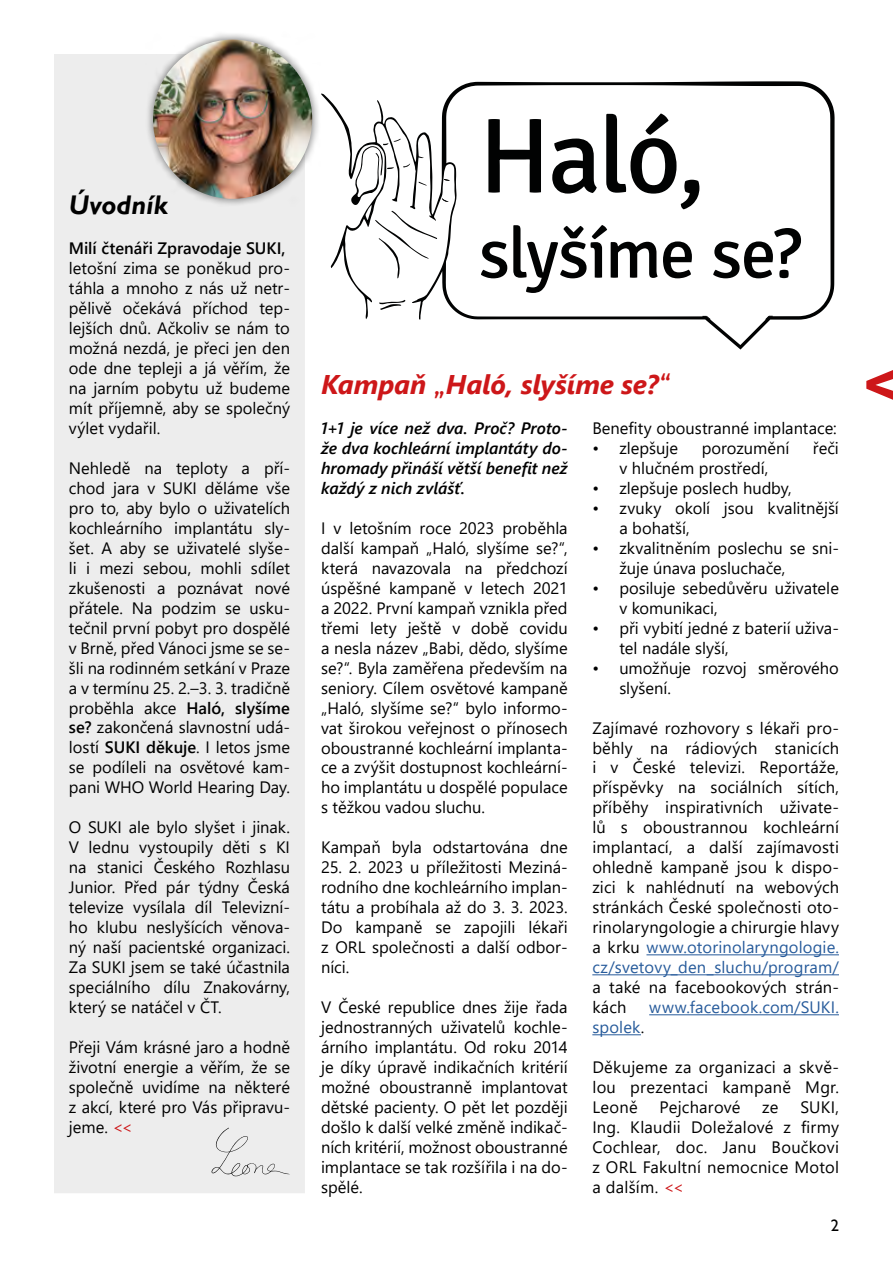
<style>
.page{position:relative;width:893px;height:1263px;background:#fff}
.page>*{position:absolute;margin:0;border:0;box-sizing:border-box;transform-origin:0 0}
.t1{font:106.5px "Signika";color:#010202}
.t2{font:70.95px "Signika";letter-spacing:-.025em;color:#010202}
.t3{font:italic 700 27px "Segoe UI";letter-spacing:-.005em;color:#cd1719}
.t4{font:italic 700 27px "Gill Sans";letter-spacing:.005em;color:#000}
.t5{font:16.5px/20px "Segoe UI";color:#000;text-align:justify}
.t6{font:italic 600 16.5px/20px "Segoe UI";color:#000;text-align:justify}
.t7{font:16.5px "Segoe UI";letter-spacing:.01em;color:#275b9b}
.t8{font:600 16.5px "Segoe UI";color:#000}
.t9{font:16.5px "Gill Sans";color:#000}
.s1{font-weight:600}
.s2{color:#cd1719}
.s3{font-family:"Fira Sans";font-weight:400;font-style:normal}
.s4{color:#275b9b}
.s5{color:#000}
</style>
<div class="page">
<div style="left:54px;top:54px;width:251px;height:1139px;background:#ededed"></div>
<div style="left:145px;top:31px;width:175px;height:176px;background:#000;opacity:.55"></div>
<img style="left:153px;top:40px;width:159px;height:159px;border-radius:80px">
<svg style="left:321px;top:81px;width:514px;height:269px"></svg>
<svg style="left:866px;top:370px;width:27px;height:30px"></svg>
<svg style="left:211px;top:1128px;width:79px;height:48px;background:#e3e3e3"></svg>
<hr style="left:646px;top:954px;width:193px;height:1px;background:#275b9b">
<hr style="left:592px;top:974px;width:247px;height:1px;background:#275b9b">
<hr style="left:649px;top:1014px;width:190px;height:1px;background:#275b9b">
<hr style="left:592px;top:1034px;width:49px;height:1px;background:#275b9b">
<h3 class="t4" style="left:69px;top:189px;width:100px">Úvodník</h3>
<p class="t8" style="left:69px;top:232px;width:218px">Milí čtenáři Zpravodaje SUKI,</p>
<p class="t5" style="left:69px;top:257px;width:223px">letošní zima se poněkud pro&shy;táhla a mnoho z nás už netr&shy;pělivě očekává příchod tep&shy;lejších dnů. Ačkoliv se nám to možná nezdá, je přeci jen den ode dne tepleji a já věřím, že na jarním pobytu už budeme mít příjemně, aby se společný výlet vydařil.</p>
<p class="t5" style="left:69px;top:456px;width:223px">Nehledě na teploty a pří&shy;chod jara v SUKI děláme vše pro to, aby bylo o uživatelích kochleárního implantátu sly&shy;šet. A aby se uživatelé slyše&shy;li i mezi sebou, mohli sdílet zkušenosti a poznávat nové přátele. Na podzim se usku&shy;tečnil první pobyt pro dospělé v Brně, před Vánoci jsme se se&shy;šli na rodinném setkání v Praze a v termínu 25. 2.–3. 3. tradičně proběhla akce <span class="s1">Haló, slyšíme se?</span> zakončená slavnostní udá&shy;lostí <span class="s1">SUKI děkuje</span>. I letos jsme se podíleli na osvětové kam&shy;pani WHO World Hearing Day.</p>
<p class="t5" style="left:69px;top:816px;width:223px">O SUKI ale bylo slyšet i jinak.<br>V lednu vystoupily děti s KI na stanici Českého Rozhlasu Junior. Před pár týdny Česká televize vysílala díl Televizní&shy;ho klubu neslyšících věnova&shy;ný naší pacientské organizaci.<br>Za SUKI jsem se také účastnila speciálního dílu Znakovárny, který se natáčel v ČT.</p>
<p class="t5" style="left:69px;top:1036px;width:223px">Přeji Vám krásné jaro a hodně životní energie a věřím, že se společně uvidíme na některé z akcí, které pro Vás připravu&shy;jeme. <span class="s2">&lt;&lt;</span></p>
<h1 class="t1" style="left:479px;top:80px;width:229px">Haló,</h1>
<h2 class="t2" style="left:479px;top:203px;width:324px">slyšíme se?</h2>
<h3 class="t3" style="left:321px;top:359px;width:351px">Kampaň <span class="s3">„</span>Haló, slyšíme se?<span class="s3">“</span></h3>
<p class="t6" style="left:321px;top:415px;width:248px">1+1 je více než dva. Proč? Proto&shy;že dva kochleární implantáty do&shy;hromady přináší větší benefit než každý z nich zvlášť.</p>
<p class="t5" style="left:321px;top:516px;width:248px">I v letošním roce 2023 proběhla další kampaň „Haló, slyšíme se?“, která navazovala na předchozí úspěšné kampaně v letech 2021 a 2022. První kampaň vznikla před třemi lety ještě v době covidu a nesla název „Babi, dědo, slyšíme se?“. Byla zaměřena především na seniory. Cílem osvětové kampaně „Haló, slyšíme se?“ bylo informo&shy;vat širokou veřejnost o přínosech oboustranné kochleární implanta&shy;ce a zvýšit dostupnost kochleární&shy;ho implantátu u dospělé populace s těžkou vadou sluchu.</p>
<p class="t5" style="left:321px;top:836px;width:248px">Kampaň byla odstartována dne</p>
<p class="t5" style="left:321px;top:856px;width:248px">25. 2. 2023 u příležitosti Meziná&shy;rodního dne kochleárního implan&shy;tátu a probíhala až do 3. 3. 2023.<br>Do kampaně se zapojili lékaři z ORL společnosti a další odbor&shy;níci.</p>
<p class="t5" style="left:321px;top:996px;width:248px">V České republice dnes žije řada jednostranných uživatelů kochle&shy;árního implantátu. Od roku 2014 je díky úpravě indikačních kritérií možné oboustranně implantovat dětské pacienty. O pět let později došlo k další velké změně indikač&shy;ních kritérií, možnost oboustranné implantace se tak rozšířila i na do&shy;spělé.</p>
<p class="t5" style="left:592px;top:416px;width:246px">Benefity oboustranné implantace:</p>
<p class="t5" style="left:592px;top:436px;width:87px">• zlepšuje</p>
<p class="t5" style="left:702px;top:436px;width:89px">porozumění</p>
<p class="t5" style="left:813px;top:436px;width:28px">řeči</p>
<p class="t5" style="left:619px;top:456px;width:151px">v hlučném prostředí,</p>
<p class="t5" style="left:592px;top:476px;width:201px">• zlepšuje poslech hudby,</p>
<p class="t5" style="left:619px;top:496px;width:221px;text-indent:-27px">• zvuky okolí jsou kvalitnější a bohatší,</p>
<p class="t5" style="left:619px;top:536px;width:221px;text-indent:-27px">• zkvalitněním poslechu se sni&shy;žuje únava posluchače,</p>
<p class="t5" style="left:619px;top:576px;width:221px;text-indent:-27px">• posiluje sebedůvěru uživatele v komunikaci,</p>
<p class="t5" style="left:619px;top:616px;width:221px;text-indent:-27px">• při vybití jedné z baterií uživa&shy;tel nadále slyší,</p>
<p class="t5" style="left:619px;top:656px;width:221px;text-indent:-27px">• umožňuje rozvoj směrového slyšení.</p>
<p class="t5" style="left:592px;top:716px;width:248px">Zajímavé rozhovory s lékaři pro&shy;běhly na rádiových stanicích i v České televizi. Reportáže, příspěvky na sociálních sítích, příběhy inspirativních uživate&shy;lů s oboustrannou kochleární implantací, a další zajímavosti ohledně kampaně jsou k dispo&shy;zici k nahlédnutí na webových stránkách České společnosti oto&shy;rinolaryngologie a chirurgie hlavy a krku <span class="s4">www.otorinolaryngologie. cz/svetovy_den_sluchu/program/</span></p>
<p class="t5" style="left:592px;top:976px;width:248px">a také na facebookových strán&shy;kách</p>
<p class="t7" style="left:649px;top:992px;width:191px">www.facebook.com/SUKI.</p>
<p class="t7" style="left:592px;top:1012px;width:54px">spolek<span class="s5">.</span></p>
<p class="t5" style="left:592px;top:1056px;width:248px">Děkujeme za organizaci a skvě&shy;lou prezentaci kampaně Mgr.<br>Leoně</p>
<p class="t5" style="left:659px;top:1096px;width:83px">Pejcharové</p>
<p class="t5" style="left:762px;top:1096px;width:18px">ze</p>
<p class="t5" style="left:592px;top:1096px;width:248px;text-indent:208px">SUKI, Ing. Klaudii Doležalové z firmy Cochlear, doc. Janu Boučkovi z ORL Fakultní nemocnice Motol a dalším. <span class="s2">&lt;&lt;</span></p>
<p class="t9" style="left:831px;top:1216px;width:10px">2</p>
</div>
